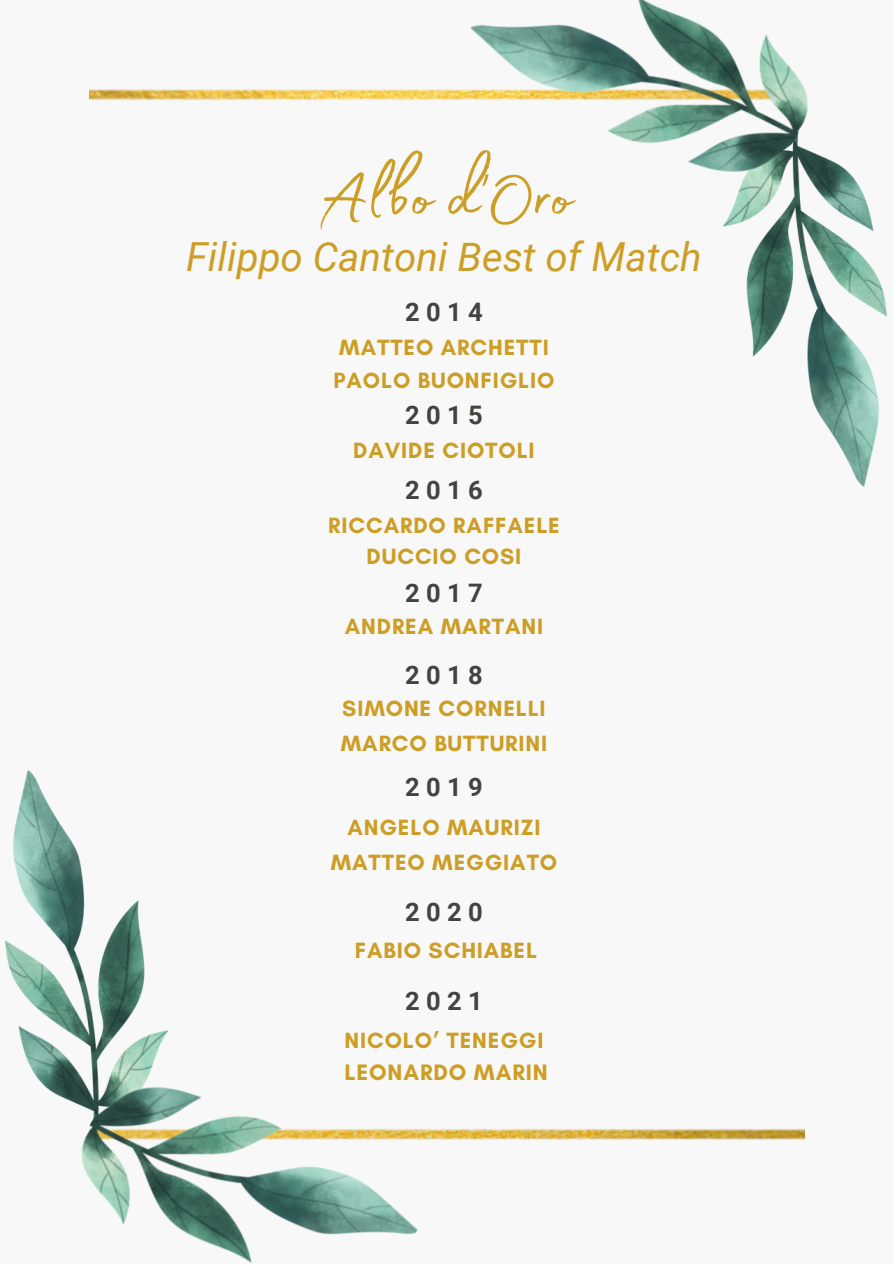
<style>
.page{position:relative;width:894px;height:1264px;background:#fff}
.page>*{position:absolute;margin:0;border:0;box-sizing:border-box;transform-origin:0 0}
.t1{font:85.05px "Madelyn Fill";color:#cd9e25}
.t2{font:italic 40.05px "Roboto";color:#cd9e25}
.t3{font:700 25.5px "Roboto";letter-spacing:.25em;color:#44433f}
.t4{font:700 22.8px "Glacial Indifference";letter-spacing:.04em;color:#cd9e25}
.t5{font:700 22.5px "Glacial Indifference";letter-spacing:.04em;color:#cd9e25}
</style>
<div class="page">
<div style="left:0;top:0;width:893px;height:1263px;background:#f8f8f8"></div>
<img style="left:6px;top:770px;width:83px;height:323px">
<img style="left:804px;top:161px;width:81px;height:325px">
<img style="left:89px;top:89px;width:715px;height:1050px">
<img style="left:460px;top:0;width:373px;height:213px">
<img style="left:54px;top:1045px;width:373px;height:218px">
<h2 class="t1" style="left:316px;top:132px;width:256px">Albo d'Oro</h2>
<h2 class="t2" style="left:186px;top:234px;width:517px">Filippo Cantoni Best of Match</h2>
<p class="t3" style="left:405px;top:297px;width:79px">2014</p>
<p class="t5" style="left:339px;top:333px;width:211px">MATTEO ARCHETTI</p>
<p class="t5" style="left:333px;top:366px;width:222px">PAOLO BUONFIGLIO</p>
<h2 class="t3" style="left:405px;top:401px;width:79px">2015</h2>
<h2 class="t5" style="left:353px;top:436px;width:183px">DAVIDE CIOTOLI</h2>
<p class="t3" style="left:405px;top:475px;width:79px">2016</p>
<p class="t5" style="left:328px;top:511px;width:233px">RICCARDO RAFFAELE</p>
<p class="t5" style="left:366px;top:543px;width:156px">DUCCIO COSI</p>
<p class="t3" style="left:405px;top:578px;width:79px">2017</p>
<h2 class="t5" style="left:345px;top:613px;width:200px">ANDREA MARTANI</h2>
<h2 class="t3" style="left:405px;top:660px;width:79px">2018</h2>
<p class="t5" style="left:342px;top:695px;width:205px">SIMONE CORNELLI</p>
<p class="t5" style="left:341px;top:729px;width:208px">MARCO BUTTURINI</p>
<p class="t3" style="left:405px;top:772px;width:79px">2019</p>
<h2 class="t5" style="left:347px;top:813px;width:194px">ANGELO MAURIZI</h2>
<p class="t5" style="left:330px;top:848px;width:228px">MATTEO MEGGIATO</p>
<h2 class="t3" style="left:405px;top:897px;width:79px">2020</h2>
<p class="t5" style="left:355px;top:936px;width:183px">FABIO SCHIABEL</p>
<p class="t3" style="left:405px;top:986px;width:79px">2021</p>
<p class="t5" style="left:344px;top:1026px;width:200px">NICOLO’ TENEGGI</p>
<p class="t4" style="left:344px;top:1058px;width:205px">LEONARDO MARIN</p>
</div>
